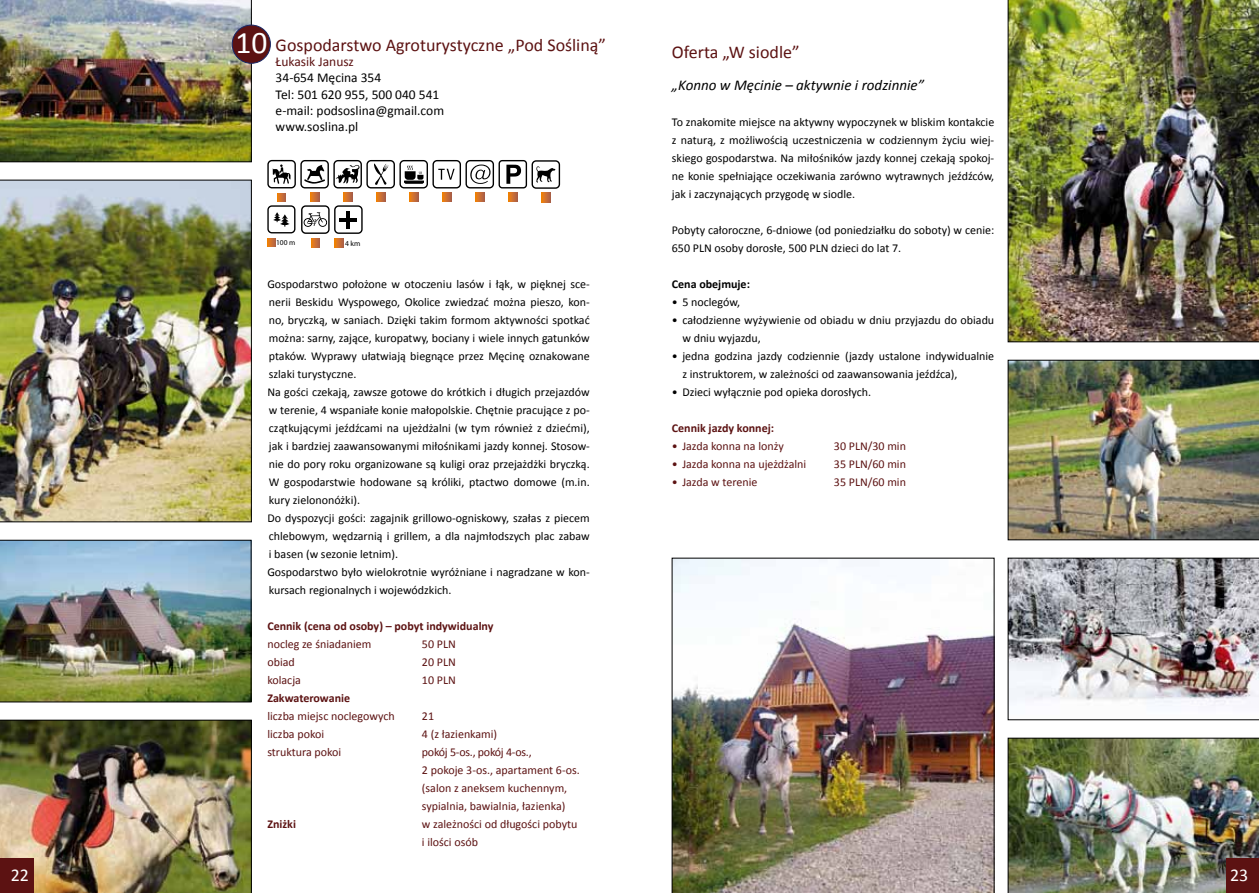
<style>
.page{position:relative;width:1259px;height:893px;background:#fff}
.page>*{position:absolute;margin:0;border:0;box-sizing:border-box;transform-origin:0 0}
.t1{font:31.5px "Calibri";color:#fff}
.t2{font:18px "Calibri";color:#5c1212}
.t3{font:18px "Calibri";color:#fff}
.t4{font:italic 15px "Calibri";color:#000}
.t5{font:13.5px/16.2px "Calibri";color:#000}
.t6{font:13.5px "Calibri";color:#5c1212}
.t7{font:12px/18px "Calibri";color:#000}
.t8{font:12px/18px "Calibri";color:#5c1212}
.t9{font:700 12px "Calibri";color:#5c1212}
.t10{font:700 12px "Calibri";color:#000}
.t11{font:7.5px "Myriad Pro";color:#000}
</style>
<div class="page">
<svg style="left:273px;top:164px;width:17px;height:20px"></svg>
<div style="left:267px;top:160px;width:29px;height:28px;border:1px solid #000;border-radius:4px"></div>
<svg style="left:277px;top:193px;width:9px;height:9px"></svg>
<svg style="left:310px;top:193px;width:9px;height:8px"></svg>
<div style="left:300px;top:160px;width:29px;height:28px;border:1px solid #000;border-radius:4px"></div>
<svg style="left:304px;top:165px;width:21px;height:19px"></svg>
<svg style="left:343px;top:193px;width:9px;height:8px"></svg>
<div style="left:333px;top:160px;width:29px;height:28px;border:1px solid #000;border-radius:4px"></div>
<svg style="left:336px;top:165px;width:24px;height:19px"></svg>
<svg style="left:376px;top:193px;width:9px;height:8px"></svg>
<div style="left:366px;top:160px;width:29px;height:28px;border:1px solid #000;border-radius:4px"></div>
<svg style="left:374px;top:163px;width:15px;height:22px"></svg>
<svg style="left:409px;top:193px;width:9px;height:8px"></svg>
<div style="left:399px;top:160px;width:29px;height:28px;border:1px solid #000;border-radius:4px"></div>
<svg style="left:404px;top:165px;width:20px;height:18px"></svg>
<svg style="left:442px;top:193px;width:9px;height:8px"></svg>
<div style="left:432px;top:160px;width:29px;height:28px;border:1px solid #000;border-radius:4px"></div>
<svg style="left:438px;top:169px;width:16px;height:11px"></svg>
<svg style="left:475px;top:193px;width:9px;height:8px"></svg>
<div style="left:465px;top:160px;width:29px;height:28px;border:1px solid #000;border-radius:4px"></div>
<svg style="left:470px;top:165px;width:20px;height:19px"></svg>
<svg style="left:508px;top:193px;width:9px;height:8px"></svg>
<div style="left:498px;top:160px;width:29px;height:28px;border:1px solid #000;border-radius:3px"></div>
<svg style="left:506px;top:165px;width:15px;height:19px"></svg>
<svg style="left:541px;top:193px;width:9px;height:9px"></svg>
<div style="left:531px;top:160px;width:29px;height:29px;border:1px solid #000;border-radius:4px"></div>
<svg style="left:536px;top:166px;width:19px;height:17px"></svg>
<div style="left:267px;top:205px;width:28px;height:28px;border:1px solid #000;border-radius:4px"></div>
<svg style="left:273px;top:212px;width:17px;height:15px"></svg>
<svg style="left:267px;top:238px;width:9px;height:9px"></svg>
<svg style="left:304px;top:212px;width:23px;height:15px"></svg>
<div style="left:301px;top:205px;width:29px;height:29px;border:1px solid #000;border-radius:4px"></div>
<svg style="left:311px;top:239px;width:9px;height:8px"></svg>
<div style="left:334px;top:205px;width:29px;height:29px;border:1px solid #000;border-radius:4px"></div>
<hr style="left:347px;top:211px;width:3px;height:17px;background:#000">
<hr style="left:339px;top:218px;width:18px;height:3px;background:#000">
<svg style="left:335px;top:239px;width:8px;height:8px"></svg>
<img style="left:0;top:720px;width:251px;height:173px">
<img style="left:0;top:540px;width:251px;height:162px">
<img style="left:0;top:0;width:251px;height:162px">
<img style="left:0;top:180px;width:251px;height:342px">
<div style="left:232px;top:25px;width:38px;height:38px;background:#5c1212;border-radius:50%"></div>
<div style="left:232px;top:25px;width:39px;height:38px;border:1px solid #182866;border-radius:50%"></div>
<img style="left:1008px;top:558px;width:251px;height:162px">
<img style="left:1008px;top:738px;width:251px;height:155px">
<img style="left:1008px;top:0;width:251px;height:342px">
<img style="left:1008px;top:360px;width:251px;height:180px">
<div style="left:1226px;top:859px;width:33px;height:34px;background:#5c1212"></div>
<div style="left:0;top:859px;width:33px;height:34px;background:#5c1212"></div>
<img style="left:672px;top:558px;width:322px;height:335px">
<h1 class="t1" style="left:235px;top:23px;width:33px">10</h1>
<h2 class="t2" style="left:276px;top:34px;width:332px">Gospodarstwo Agroturystyczne „Pod Sośliną”</h2>
<p class="t6" style="left:276px;top:53px;width:80px">Łukasik Janusz</p>
<p class="t5" style="left:276px;top:69px;width:170px">34-654 Męcina 354<br>Tel: 501 620 955, 500 040 541 e-mail: podsoslina@gmail.com www.soslina.pl</p>
<p class="t11" style="left:276px;top:238px;width:21px">100 m</p>
<p class="t11" style="left:345px;top:239px;width:17px">4 km</p>
<p class="t7" style="left:267px;top:274px;width:324px">Gospodarstwo położone w otoczeniu lasów i łąk, w pięknej sce&shy;nerii Beskidu Wyspowego, Okolice zwiedzać można pieszo, kon&shy;no, bryczką, w saniach. Dzięki takim formom aktywności spotkać można: sarny, zające, kuropatwy, bociany i wiele innych gatunków ptaków. Wyprawy ułatwiają biegnące przez Męcinę oznakowane szlaki turystyczne.<br>Na gości czekają, zawsze gotowe do krótkich i długich przejazdów w terenie, 4 wspaniałe konie małopolskie. Chętnie pracujące z po&shy;czątkującymi jeźdźcami na ujeżdżalni (w tym również z dziećmi), jak i bardziej zaawansowanymi miłośnikami jazdy konnej. Stosow&shy;nie do pory roku organizowane są kuligi oraz przejażdżki bryczką.<br>W gospodarstwie hodowane są króliki, ptactwo domowe (m.in. kury zielononóżki).<br>Do dyspozycji gości: zagajnik grillowo-ogniskowy, szałas z piecem chlebowym, wędzarnią i grillem, a dla najmłodszych plac zabaw i basen (w sezonie letnim).<br>Gospodarstwo było wielokrotnie wyróżniane i nagradzane w kon&shy;kursach regionalnych i wojewódzkich.</p>
<p class="t9" style="left:267px;top:619px;width:228px">Cennik (cena od osoby) – pobyt indywidualny</p>
<p class="t8" style="left:267px;top:634px;width:106px">nocleg ze śniadaniem</p>
<p class="t8" style="left:422px;top:634px;width:35px">50 PLN</p>
<p class="t8" style="left:267px;top:652px;width:29px">obiad</p>
<p class="t8" style="left:422px;top:652px;width:35px">20 PLN</p>
<p class="t8" style="left:267px;top:670px;width:35px">kolacja</p>
<p class="t8" style="left:422px;top:670px;width:35px">10 PLN</p>
<p class="t9" style="left:267px;top:691px;width:84px">Zakwaterowanie</p>
<p class="t8" style="left:267px;top:706px;width:129px">liczba miejsc noclegowych</p>
<p class="t8" style="left:422px;top:706px;width:14px">21</p>
<p class="t8" style="left:267px;top:724px;width:58px">liczba pokoi</p>
<p class="t8" style="left:422px;top:724px;width:77px">4 (z łazienkami)</p>
<p class="t8" style="left:267px;top:742px;width:75px">struktura pokoi</p>
<p class="t8" style="left:422px;top:742px;width:159px">pokój 5-os., pokój 4-os.,<br>2 pokoje 3-os., apartament 6-os. (salon z aneksem kuchennym, sypialnia, bawialnia, łazienka)</p>
<p class="t9" style="left:267px;top:817px;width:30px">Zniżki</p>
<p class="t8" style="left:422px;top:814px;width:157px">w zależności od długości pobytu i ilości osób</p>
<h2 class="t2" style="left:672px;top:41px;width:129px">Oferta „W siodle”</h2>
<p class="t4" style="left:672px;top:76px;width:254px">„Konno w Męcinie – aktywnie i rodzinnie”</p>
<p class="t7" style="left:672px;top:112px;width:324px;text-align:justify">To znakomite miejsce na aktywny wypoczynek w bliskim kontakcie z naturą, z możliwością uczestniczenia w codziennym życiu wiej&shy;skiego gospodarstwa. Na miłośników jazdy konnej czekają spokoj&shy;ne konie spełniające oczekiwania zarówno wytrawnych jeźdźców, jak i zaczynających przygodę w siodle.</p>
<p class="t7" style="left:672px;top:220px;width:324px">Pobyty całoroczne, 6-dniowe (od poniedziałku do soboty) w cenie:<br>650 PLN osoby dorosłe, 500 PLN dzieci do lat 7.</p>
<p class="t10" style="left:672px;top:277px;width:80px">Cena obejmuje:</p>
<p class="t7" style="left:672px;top:292px;width:70px">• 5 noclegów,</p>
<p class="t7" style="left:682px;top:310px;width:313px;text-indent:-10px">• całodzienne wyżywienie od obiadu w dniu przyjazdu do obiadu w dniu wyjazdu,</p>
<p class="t7" style="left:682px;top:346px;width:313px;text-indent:-10px">• jedna godzina jazdy codziennie (jazdy ustalone indywidualnie z instruktorem, w zależności od zaawansowania jeźdźca),</p>
<p class="t7" style="left:672px;top:382px;width:201px">• Dzieci wyłącznie pod opieka dorosłych.</p>
<p class="t9" style="left:672px;top:421px;width:104px">Cennik jazdy konnej:</p>
<p class="t8" style="left:672px;top:436px;width:113px">• Jazda konna na lonży</p>
<p class="t8" style="left:834px;top:436px;width:74px">30 PLN/30 min</p>
<p class="t8" style="left:672px;top:454px;width:136px">• Jazda konna na ujeżdżalni</p>
<p class="t8" style="left:834px;top:454px;width:74px">35 PLN/60 min</p>
<p class="t8" style="left:672px;top:472px;width:87px">• Jazda w terenie</p>
<p class="t8" style="left:834px;top:472px;width:74px">35 PLN/60 min</p>
<h2 class="t3" style="left:11px;top:864px;width:20px">22</h2>
<h2 class="t3" style="left:1230px;top:864px;width:20px">23</h2>
</div>
